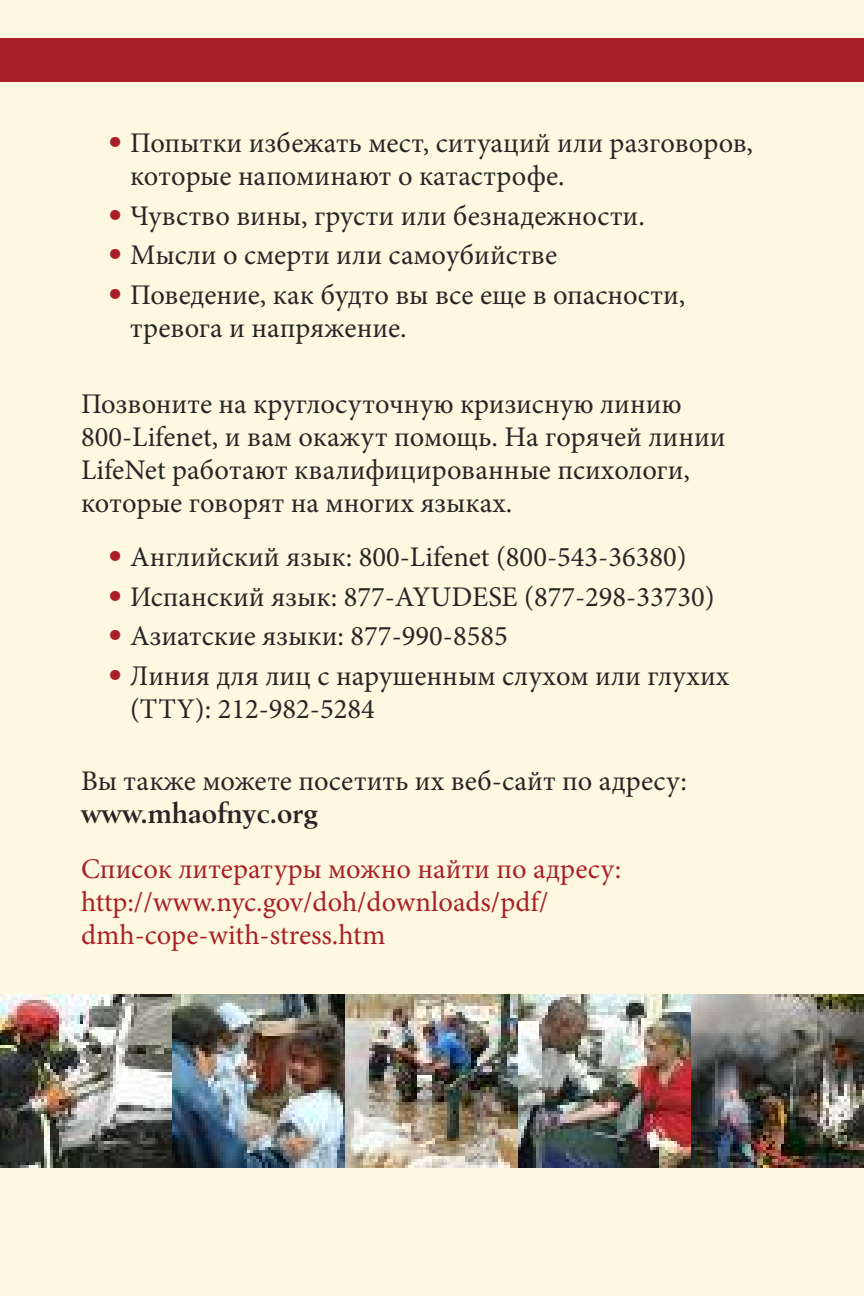
<style>
.page{position:relative;width:864px;height:1296px;background:#fef8e0}
.page>*{position:absolute;margin:0;border:0;box-sizing:border-box;transform-origin:0 0}
.t1{font:28.5px/33px "Minion Pro";color:#272627}
.t2{font:28.5px/33px "Minion Pro";color:#a91f26}
.t3{font:700 28.5px "Berling";color:#272627}
.s1{font-family:"Berling";color:#a91f26}
</style>
<div class="page">
<div style="left:0;top:38px;width:864px;height:44px;background:#a91f26"></div>
<img style="left:0;top:994px;width:173px;height:173px">
<img style="left:173px;top:994px;width:173px;height:173px">
<img style="left:346px;top:994px;width:172px;height:173px">
<img style="left:518px;top:994px;width:173px;height:173px">
<img style="left:691px;top:994px;width:173px;height:173px">
<p class="t1" style="left:130px;top:129px;width:625px;text-indent:-22px"><span class="s1">•</span> Попытки избежать мест, ситуаций или разговоров, которые напоминают о катастрофе.</p>
<p class="t1" style="left:108px;top:202px;width:538px"><span class="s1">•</span> Чувство вины, грусти или безнадежности.</p>
<p class="t1" style="left:108px;top:241px;width:451px"><span class="s1">•</span> Мысли о смерти или самоубийстве</p>
<p class="t1" style="left:130px;top:281px;width:557px;text-indent:-22px"><span class="s1">•</span> Поведение, как будто вы все еще в опасности, тревога и напряжение.</p>
<p class="t1" style="left:81px;top:390px;width:646px">Позвоните на круглосуточную кризисную линию 800-Lifenet, и вам окажут помощь. На горячей линии LifeNet работают квалифицированные психологи, которые говорят на многих языках.</p>
<p class="t1" style="left:108px;top:543px;width:580px"><span class="s1">•</span> Английский язык: 800-Lifenet (800-543-36380)</p>
<p class="t1" style="left:108px;top:583px;width:608px"><span class="s1">•</span> Испанский язык: 877-AYUDESE (877-298-33730)</p>
<p class="t1" style="left:108px;top:622px;width:401px"><span class="s1">•</span> Азиатские языки: 877-990-8585</p>
<p class="t1" style="left:130px;top:662px;width:601px;text-indent:-22px"><span class="s1">•</span> Линия для лиц с нарушенным слухом или глухих (TTY): 212-982-5284</p>
<p class="t1" style="left:81px;top:767px;width:607px">Вы также можете посетить их веб-сайт по адресу:</p>
<p class="t3" style="left:81px;top:802px;width:239px">www.mhaofnyc.org</p>
<p class="t2" style="left:81px;top:855px;width:542px">Список литературы можно найти по адресу: http://www.nyc.gov/doh/downloads/pdf/ dmh-cope-with-stress.htm</p>
</div>
